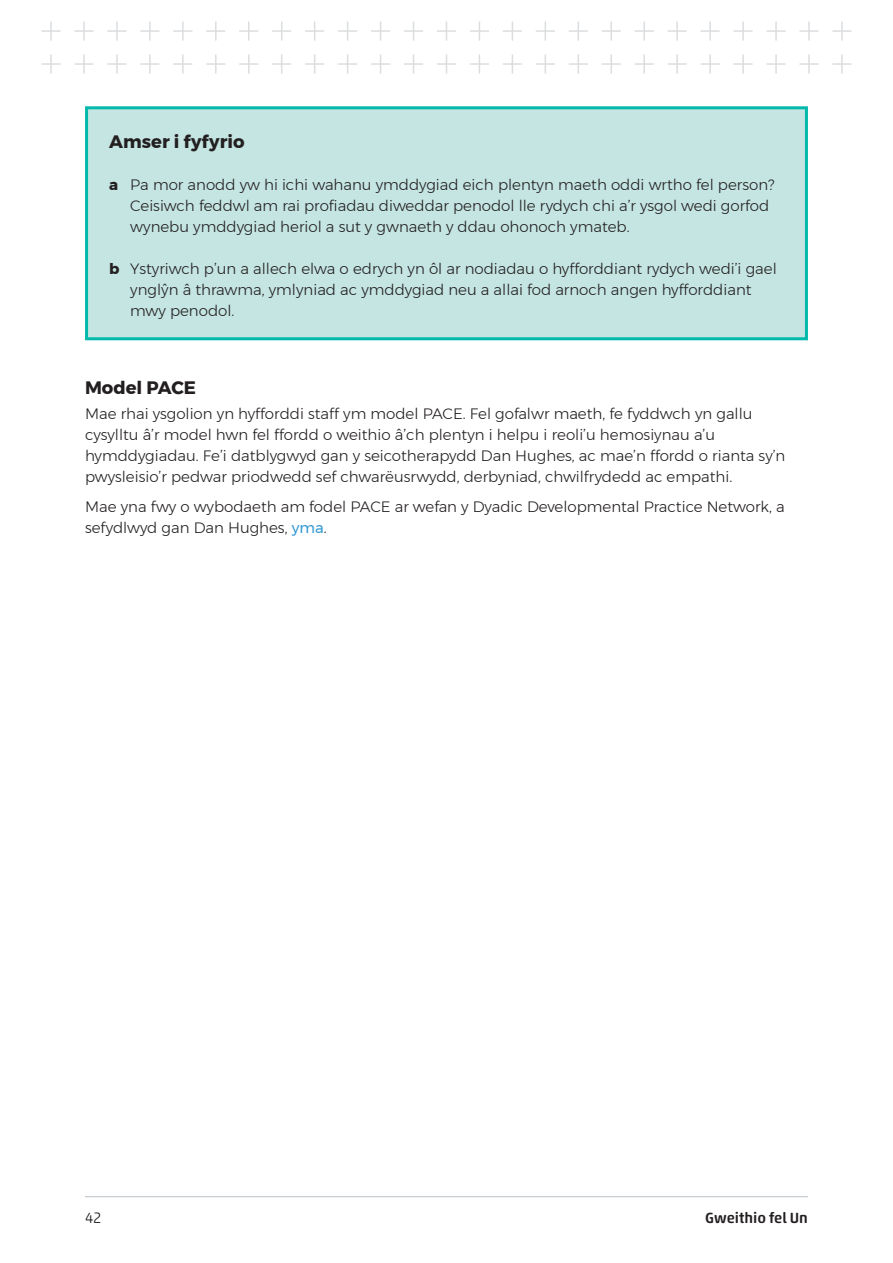
<style>
.page{position:relative;width:893px;height:1263px;background:#fff}
.page>*{position:absolute;margin:0;border:0;box-sizing:border-box;transform-origin:0 0}
.Heading_3__white{font:700 18px "Montserrat";color:#231f20}
.Header_3b{font:700 18px "Montserrat";color:#231f20}
.Body__White{font:300 15px/21px "Montserrat";color:#231f20}
.Body{font:300 15px/21px "Montserrat";color:#231f20}
.t1{font:500 15px "Akko Rounded Pro";color:#231f20}
.t2{font:300 15px "Akko Rounded Pro";color:#231f20}
.s1{font-weight:700}
.s2{font-weight:400;color:#359bd6}
</style>
<div class="page">
<hr style="left:85px;top:1196px;width:723px;height:1px;background:#b6bec4">
<svg style="left:42px;top:22px;width:18px;height:18px"></svg>
<svg style="left:536px;top:22px;width:18px;height:18px"></svg>
<svg style="left:306px;top:22px;width:18px;height:18px"></svg>
<svg style="left:800px;top:22px;width:18px;height:18px"></svg>
<svg style="left:174px;top:22px;width:18px;height:18px"></svg>
<svg style="left:668px;top:22px;width:18px;height:18px"></svg>
<svg style="left:437px;top:22px;width:19px;height:18px"></svg>
<svg style="left:108px;top:22px;width:18px;height:18px"></svg>
<svg style="left:602px;top:22px;width:18px;height:18px"></svg>
<svg style="left:371px;top:22px;width:19px;height:18px"></svg>
<svg style="left:240px;top:22px;width:18px;height:18px"></svg>
<svg style="left:734px;top:22px;width:18px;height:18px"></svg>
<svg style="left:503px;top:22px;width:18px;height:18px"></svg>
<svg style="left:75px;top:22px;width:18px;height:18px"></svg>
<svg style="left:569px;top:22px;width:18px;height:18px"></svg>
<svg style="left:339px;top:22px;width:18px;height:18px"></svg>
<svg style="left:833px;top:22px;width:18px;height:18px"></svg>
<svg style="left:207px;top:22px;width:18px;height:18px"></svg>
<svg style="left:701px;top:22px;width:18px;height:18px"></svg>
<svg style="left:470px;top:22px;width:18px;height:18px"></svg>
<svg style="left:141px;top:22px;width:18px;height:18px"></svg>
<svg style="left:635px;top:22px;width:18px;height:18px"></svg>
<svg style="left:404px;top:22px;width:19px;height:18px"></svg>
<svg style="left:273px;top:22px;width:18px;height:18px"></svg>
<svg style="left:767px;top:22px;width:18px;height:18px"></svg>
<svg style="left:42px;top:55px;width:18px;height:18px"></svg>
<svg style="left:536px;top:55px;width:18px;height:18px"></svg>
<svg style="left:306px;top:55px;width:18px;height:18px"></svg>
<svg style="left:800px;top:55px;width:18px;height:18px"></svg>
<svg style="left:174px;top:55px;width:18px;height:18px"></svg>
<svg style="left:668px;top:55px;width:18px;height:18px"></svg>
<svg style="left:437px;top:55px;width:19px;height:18px"></svg>
<svg style="left:108px;top:55px;width:18px;height:18px"></svg>
<svg style="left:602px;top:55px;width:18px;height:18px"></svg>
<svg style="left:371px;top:55px;width:19px;height:18px"></svg>
<svg style="left:240px;top:55px;width:18px;height:18px"></svg>
<svg style="left:734px;top:55px;width:18px;height:18px"></svg>
<svg style="left:503px;top:55px;width:18px;height:18px"></svg>
<svg style="left:75px;top:55px;width:18px;height:18px"></svg>
<svg style="left:569px;top:55px;width:18px;height:18px"></svg>
<svg style="left:339px;top:55px;width:18px;height:18px"></svg>
<svg style="left:833px;top:55px;width:18px;height:18px"></svg>
<svg style="left:207px;top:55px;width:18px;height:18px"></svg>
<svg style="left:701px;top:55px;width:18px;height:18px"></svg>
<svg style="left:470px;top:55px;width:18px;height:18px"></svg>
<svg style="left:141px;top:55px;width:18px;height:18px"></svg>
<svg style="left:635px;top:55px;width:18px;height:18px"></svg>
<svg style="left:404px;top:55px;width:19px;height:18px"></svg>
<svg style="left:273px;top:55px;width:18px;height:18px"></svg>
<svg style="left:767px;top:55px;width:18px;height:18px"></svg>
<div style="left:87px;top:108px;width:719px;height:231px;background:#c4e5e2"></div>
<div style="left:85px;top:106px;width:723px;height:234px;border:3px solid #03b9ac"></div>
<p class="Heading_3__white" style="left:109px;top:127px;width:137px">Amser i fyfyrio</p>
<p class="Body__White" style="left:130px;top:174px;width:646px;text-indent:-21px"><span class="s1">a</span> Pa mor anodd yw hi ichi wahanu ymddygiad eich plentyn maeth oddi wrtho fel person?<br>Ceisiwch feddwl am rai profiadau diweddar penodol lle rydych chi a’r ysgol wedi gorfod wynebu ymddygiad heriol a sut y gwnaeth y ddau ohonoch ymateb.</p>
<p class="Body__White" style="left:130px;top:258px;width:648px;text-indent:-21px"><span class="s1">b</span> Ystyriwch p’un a allech elwa o edrych yn ôl ar nodiadau o hyfforddiant rydych wedi’i gael ynglŷn â thrawma, ymlyniad ac ymddygiad neu a allai fod arnoch angen hyfforddiant mwy penodol.</p>
<p class="Header_3b" style="left:85px;top:373px;width:112px">Model PACE</p>
<p class="Body__White" style="left:85px;top:403px;width:702px">Mae rhai ysgolion yn hyfforddi staff ym model PACE. Fel gofalwr maeth, fe fyddwch yn gallu cysylltu â’r model hwn fel ffordd o weithio â’ch plentyn i helpu i reoli’u hemosiynau a’u hymddygiadau. Fe’i datblygwyd gan y seicotherapydd Dan Hughes, ac mae’n ffordd o rianta sy’n pwysleisio’r pedwar priodwedd sef chwarëusrwydd, derbyniad, chwilfrydedd ac empathi.</p>
<p class="Body" style="left:85px;top:496px;width:701px">Mae yna fwy o wybodaeth am fodel PACE ar wefan y Dyadic Developmental Practice Network, a sefydlwyd gan Dan Hughes, <span class="s2">yma</span>.</p>
<p class="t2" style="left:85px;top:1209px;width:18px">42</p>
<p class="t1" style="left:705px;top:1209px;width:104px">Gweithio fel Un</p>
</div>
